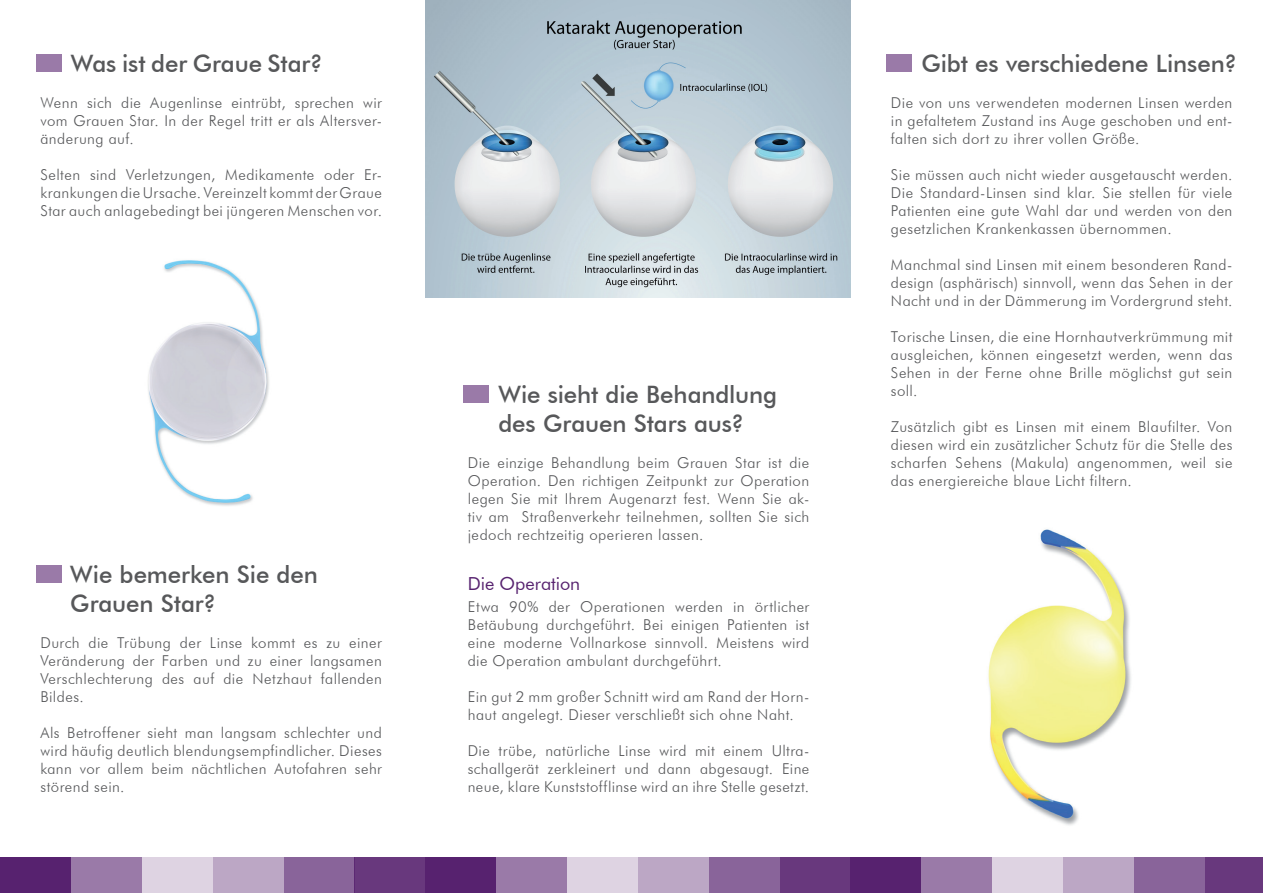
<style>
.page{position:relative;width:1263px;height:893px;background:#fff}
.page>*{position:absolute;margin:0;border:0;box-sizing:border-box;transform-origin:0 0}
.t1{font:500 24px/28.8px "Futura BT";letter-spacing:-.005em;color:#57585a}
.t2{font:18px "Futura BT";letter-spacing:-.005em;color:#57226f}
.t3{font:300 15px/18px "Futura BT";letter-spacing:.03em;color:#57585a;text-align:justify}
</style>
<div class="page">
<div style="left:850px;top:857px;width:71px;height:36px;background:#57226f"></div>
<div style="left:0;top:857px;width:71px;height:36px;background:#57226f"></div>
<div style="left:921px;top:857px;width:71px;height:36px;background:#9a7aa8"></div>
<div style="left:71px;top:857px;width:71px;height:36px;background:#9a7aa8"></div>
<div style="left:992px;top:857px;width:71px;height:36px;background:#ded3e2"></div>
<div style="left:142px;top:857px;width:71px;height:36px;background:#ded3e2"></div>
<div style="left:1063px;top:857px;width:71px;height:36px;background:#bca7c5"></div>
<div style="left:213px;top:857px;width:71px;height:36px;background:#bca7c5"></div>
<div style="left:1134px;top:857px;width:71px;height:36px;background:#89649a"></div>
<div style="left:284px;top:857px;width:71px;height:36px;background:#89649a"></div>
<div style="left:1205px;top:857px;width:58px;height:36px;background:#68387d"></div>
<div style="left:355px;top:857px;width:70px;height:36px;background:#68387d"></div>
<div style="left:425px;top:857px;width:71px;height:36px;background:#57226f"></div>
<div style="left:496px;top:857px;width:71px;height:36px;background:#9a7aa8"></div>
<div style="left:567px;top:857px;width:71px;height:36px;background:#ded3e2"></div>
<div style="left:638px;top:857px;width:71px;height:36px;background:#bca7c5"></div>
<div style="left:709px;top:857px;width:71px;height:36px;background:#89649a"></div>
<div style="left:780px;top:857px;width:70px;height:36px;background:#68387d"></div>
<div style="left:36px;top:54px;width:26px;height:18px;background:#9a7aa8"></div>
<div style="left:463px;top:385px;width:26px;height:17px;background:#9a7aa8"></div>
<div style="left:36px;top:565px;width:26px;height:18px;background:#9a7aa8"></div>
<img style="left:148px;top:260px;width:121px;height:246px">
<img style="left:425px;top:0;width:425px;height:297px">
<img style="left:988px;top:529px;width:143px;height:296px">
<div style="left:887px;top:54px;width:25px;height:18px;background:#9a7aa8"></div>
<p class="t1" style="left:71px;top:49px;width:253px">Was ist der Graue Star?</p>
<p class="t3" style="left:40px;top:94px;width:343px">Wenn sich die Augenlinse eintrübt, sprechen wir vom Grauen Star. In der Regel tritt er als Altersver&shy;änderung auf.</p>
<p class="t3" style="left:40px;top:166px;width:343px">Selten sind Verletzungen, Medikamente oder Er-</p>
<p class="t3" style="left:40px;top:184px;width:343px">krankungen die Ursache. Vereinzelt kommt der Graue<br>Star auch anlagebedingt bei jüngeren Menschen vor.</p>
<p class="t1" style="left:70px;top:560px;width:249px">Wie bemerken Sie den</p>
<p class="t1" style="left:70px;top:588px;width:147px">Grauen Star?</p>
<p class="t3" style="left:40px;top:633px;width:343px">Durch die Trübung der Linse kommt es zu einer</p>
<p class="t3" style="left:40px;top:651px;width:343px">Veränderung der Farben und zu einer langsamen Verschlechterung des auf die Netzhaut fallenden Bildes.</p>
<p class="t3" style="left:40px;top:723px;width:343px">Als Betroffener sieht man langsam schlechter und wird häufig deutlich blendungsempfindlicher. Dieses kann vor allem beim nächtlichen Autofahren sehr störend sein.</p>
<p class="t1" style="left:498px;top:380px;width:280px">Wie sieht die Behandlung des Grauen Stars aus?</p>
<p class="t3" style="left:468px;top:454px;width:343px">Die einzige Behandlung beim Grauen Star ist die Operation. Den richtigen Zeitpunkt zur Operation legen Sie mit Ihrem Augenarzt fest. Wenn Sie ak&shy;tiv am Straßenverkehr teilnehmen, sollten Sie sich</p>
<p class="t3" style="left:468px;top:526px;width:237px">jedoch rechtzeitig operieren lassen.</p>
<p class="t2" style="left:468px;top:572px;width:114px">Die Operation</p>
<p class="t3" style="left:468px;top:597px;width:343px">Etwa 90% der Operationen werden in örtlicher</p>
<p class="t3" style="left:468px;top:615px;width:343px">Betäubung durchgeführt. Bei einigen Patienten ist eine moderne Vollnarkose sinnvoll. Meistens wird die Operation ambulant durchgeführt.</p>
<p class="t3" style="left:468px;top:687px;width:343px">Ein gut 2 mm großer Schnitt wird am Rand der Horn&shy;haut angelegt. Dieser verschließt sich ohne Naht.</p>
<p class="t3" style="left:468px;top:741px;width:343px">Die trübe, natürliche Linse wird mit einem Ultra&shy;schallgerät zerkleinert und dann abgesaugt. Eine neue, klare Kunststofflinse wird an ihre Stelle gesetzt.</p>
<p class="t1" style="left:921px;top:49px;width:317px">Gibt es verschiedene Linsen?</p>
<p class="t3" style="left:891px;top:94px;width:343px">Die von uns verwendeten modernen Linsen werden in gefaltetem Zustand ins Auge geschoben und ent&shy;falten sich dort zu ihrer vollen Größe.</p>
<p class="t3" style="left:891px;top:166px;width:343px">Sie müssen auch nicht wieder ausgetauscht werden.<br>Die Standard-Linsen sind klar. Sie stellen für viele Patienten eine gute Wahl dar und werden von den gesetzlichen Krankenkassen übernommen.</p>
<p class="t3" style="left:891px;top:256px;width:343px">Manchmal sind Linsen mit einem besonderen Rand&shy;design (asphärisch) sinnvoll, wenn das Sehen in der Nacht und in der Dämmerung im Vordergrund steht.</p>
<p class="t3" style="left:891px;top:328px;width:343px">Torische Linsen, die eine Hornhautverkrümmung mit ausgleichen, können eingesetzt werden, wenn das Sehen in der Ferne ohne Brille möglichst gut sein soll.</p>
<p class="t3" style="left:891px;top:418px;width:343px">Zusätzlich gibt es Linsen mit einem Blaufilter. Von diesen wird ein zusätzlicher Schutz für die Stelle des scharfen Sehens (Makula) angenommen, weil sie das energiereiche blaue Licht filtern.</p>
</div>
